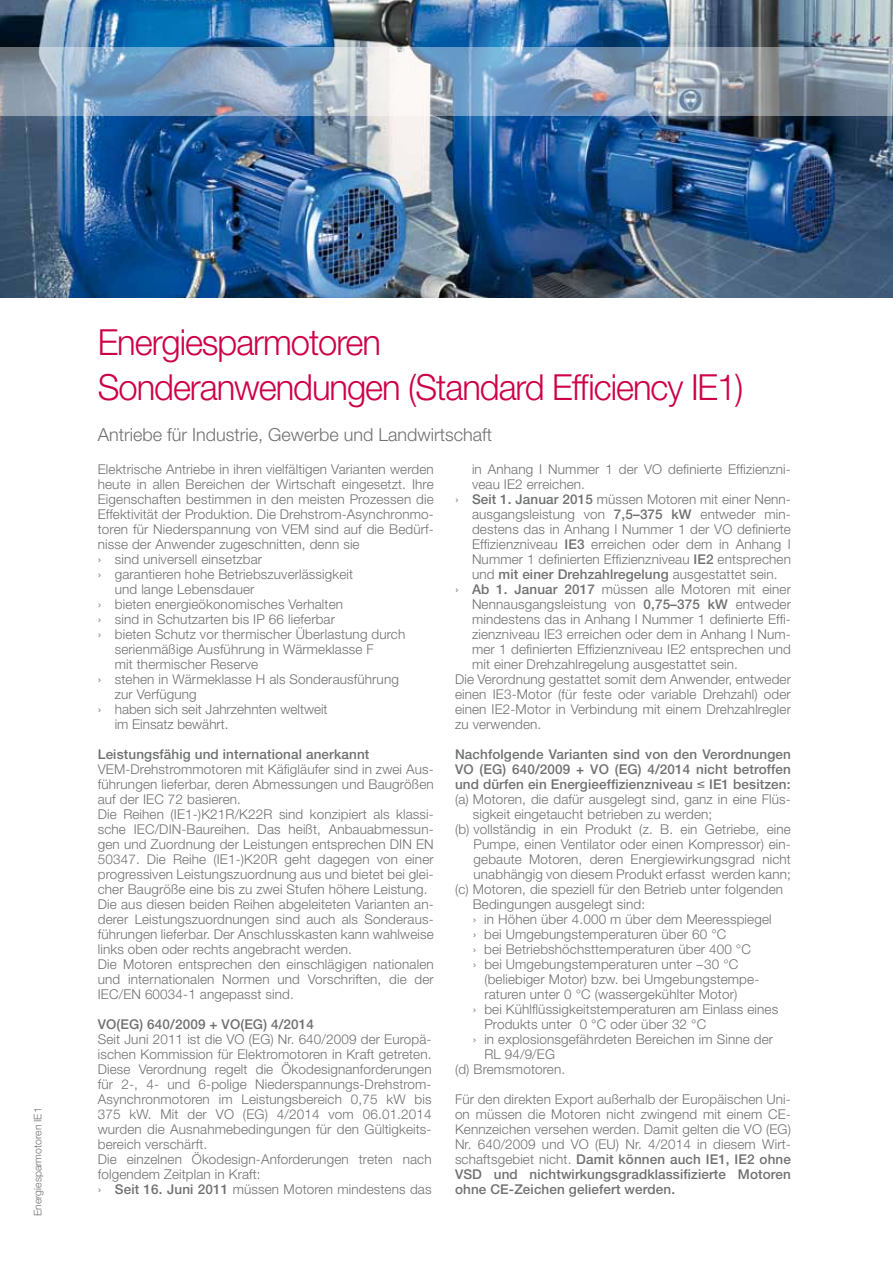
<style>
.page{position:relative;width:893px;height:1263px;background:#fff}
.page>*{position:absolute;margin:0;border:0;box-sizing:border-box;transform-origin:0 0}
.t1{font:300 36px/45px "Helvetica Neue";letter-spacing:-.03em;color:#cd0048;scale:.96 1}
.t2{font:300 18px "Helvetica Neue";color:#707172}
.t3{font:300 13.5px/15px "Helvetica Neue";letter-spacing:.01em;color:#707172}
.t4{font:500 13.5px "Helvetica Neue";letter-spacing:.01em;color:#707172}
.t5{font:300 10.5px "Helvetica Neue";color:#707172}
.s1{font-weight:500}
.s2{font-weight:300}
</style>
<div class="page">
<img style="left:0;top:0;width:893px;height:298px">
<svg style="left:0;top:48px;width:893px;height:68px;background:#92a8be"></svg>
<p class="t5" style="left:31px;top:1216px;width:110px;rotate:-90deg">Energiesparmotoren IE1</p>
<h1 class="t1" style="left:98px;top:319px;width:674px">Energiesparmotoren<br>Sonderanwendungen (Standard Efficiency IE1)</h1>
<h2 class="t2" style="left:98px;top:423px;width:396px">Antriebe für Industrie, Gewerbe und Landwirtschaft</h2>
<p class="t3" style="left:98px;top:462px;width:337px">Elektrische Antriebe in ihren vielfältigen Varianten werden</p>
<p class="t3" style="left:98px;top:477px;width:337px">heute in allen Bereichen der Wirtschaft eingesetzt. Ihre</p>
<p class="t3" style="left:98px;top:492px;width:337px">Eigenschaften bestimmen in den meisten Prozessen die</p>
<p class="t3" style="left:98px;top:507px;width:337px">Effektivität der Produktion. Die Drehstrom-Asynchronmo-</p>
<p class="t3" style="left:98px;top:522px;width:337px">toren für Niederspannung von VEM sind auf die Bedürf-</p>
<p class="t3" style="left:98px;top:537px;width:263px">nisse der Anwender zugeschnitten, denn sie</p>
<p class="t3" style="left:98px;top:552px;width:166px">› sind universell einsetzbar</p>
<p class="t3" style="left:98px;top:567px;width:257px">› garantieren hohe Betriebszuverlässigkeit</p>
<p class="t3" style="left:115px;top:582px;width:141px">und lange Lebensdauer</p>
<p class="t3" style="left:98px;top:597px;width:247px">› bieten energieökonomisches Verhalten</p>
<p class="t3" style="left:98px;top:612px;width:239px">› sind in Schutzarten bis IP 66 lieferbar</p>
<p class="t3" style="left:98px;top:627px;width:309px">› bieten Schutz vor thermischer Überlastung durch</p>
<p class="t3" style="left:115px;top:642px;width:260px">serienmäßige Ausführung in Wärmeklasse F</p>
<p class="t3" style="left:115px;top:657px;width:145px">mit thermischer Reserve</p>
<p class="t3" style="left:98px;top:672px;width:303px">› stehen in Wärmeklasse H als Sonderausführung</p>
<p class="t3" style="left:115px;top:687px;width:83px">zur Verfügung</p>
<p class="t3" style="left:98px;top:702px;width:231px">› haben sich seit Jahrzehnten weltweit</p>
<p class="t3" style="left:115px;top:717px;width:115px">im Einsatz bewährt.</p>
<p class="t4" style="left:98px;top:746px;width:273px">Leistungsfähig und international anerkannt</p>
<p class="t3" style="left:98px;top:762px;width:337px">VEM-Drehstrommotoren mit Käfigläufer sind in zwei Aus&shy;führungen lieferbar, deren Abmessungen und Baugrößen auf der IEC 72 basieren.<br>Die Reihen (IE1-)K21R/K22R sind konzipiert als klassi&shy;sche IEC/DIN-Baureihen. Das heißt, Anbauabmessun&shy;gen und Zuordnung der Leistungen entsprechen DIN EN 50347. Die Reihe (IE1-)K20R geht dagegen von einer progressiven Leistungszuordnung aus und bietet bei glei&shy;cher Baugröße eine bis zu zwei Stufen höhere Leistung.<br>Die aus diesen beiden Reihen abgeleiteten Varianten an&shy;derer Leistungszuordnungen sind auch als Sonderaus&shy;führungen lieferbar. Der Anschlusskasten kann wahlweise links oben oder rechts angebracht werden.<br>Die Motoren entsprechen den einschlägigen nationalen und internationalen Normen und Vorschriften, die der IEC/EN 60034-1 angepasst sind.</p>
<p class="t4" style="left:98px;top:1016px;width:218px">VO(EG) 640/2009 + VO(EG) 4/2014</p>
<p class="t3" style="left:98px;top:1031px;width:335px">Seit Juni 2011 ist die VO (EG) Nr. 640/2009 der Europä&shy;ischen Kommission für Elektromotoren in Kraft getreten.<br>Diese Verordnung regelt die Ökodesignanforderungen für 2-, 4- und 6-polige Niederspannungs-Drehstrom-Asynchronmotoren im Leistungsbereich 0,75 kW bis 375 kW. Mit der VO (EG) 4/2014 vom 06.01.2014 wurden die Ausnahmebedingungen für den Gültigkeits&shy;bereich verschärft.<br>Die einzelnen Ökodesign-Anforderungen treten nach folgendem Zeitplan in Kraft:<br>› <span class="s1">Seit 16. Juni 2011</span> müssen Motoren mindestens das</p>
<p class="t3" style="left:472px;top:461px;width:320px">in Anhang I Nummer 1 der VO definierte Effizienzni-</p>
<p class="t3" style="left:472px;top:476px;width:114px">veau IE2 erreichen.</p>
<p class="t3" style="left:455px;top:491px;width:337px">› <span class="s1">Seit 1. Januar 2015</span> müssen Motoren mit einer Nenn-</p>
<p class="t3" style="left:472px;top:506px;width:320px">ausgangsleistung von <span class="s1">7,5–375 kW</span> entweder min-</p>
<p class="t3" style="left:472px;top:521px;width:320px">destens das in Anhang I Nummer 1 der VO definierte</p>
<p class="t3" style="left:472px;top:536px;width:320px">Effizienzniveau <span class="s1">IE3</span> erreichen oder dem in Anhang I</p>
<p class="t3" style="left:472px;top:551px;width:320px">Nummer 1 definierten Effizienzniveau <span class="s1">IE2</span> entsprechen</p>
<p class="t4" style="left:472px;top:566px;width:307px"><span class="s2">und</span> mit einer Drehzahlregelung <span class="s2">ausgestattet sein.</span></p>
<p class="t3" style="left:455px;top:581px;width:337px">› <span class="s1">Ab 1. Januar 2017</span> müssen alle Motoren mit einer</p>
<p class="t3" style="left:472px;top:596px;width:320px">Nennausgangsleistung von <span class="s1">0,75–375 kW</span> entweder</p>
<p class="t3" style="left:472px;top:611px;width:320px">mindestens das in Anhang I Nummer 1 definierte Effi-</p>
<p class="t3" style="left:472px;top:626px;width:320px">zienzniveau IE3 erreichen oder dem in Anhang I Num-</p>
<p class="t3" style="left:472px;top:641px;width:320px">mer 1 definierten Effizienzniveau IE2 entsprechen und</p>
<p class="t3" style="left:472px;top:656px;width:268px">mit einer Drehzahlregelung ausgestattet sein.</p>
<p class="t3" style="left:455px;top:671px;width:337px">Die Verordnung gestattet somit dem Anwender, entweder</p>
<p class="t3" style="left:455px;top:686px;width:337px">einen IE3-Motor (für feste oder variable Drehzahl) oder</p>
<p class="t3" style="left:455px;top:701px;width:337px">einen IE2-Motor in Verbindung mit einem Drehzahlregler</p>
<p class="t3" style="left:455px;top:716px;width:88px">zu verwenden.</p>
<p class="t4" style="left:455px;top:746px;width:337px">Nachfolgende Varianten sind von den Verordnungen</p>
<p class="t4" style="left:455px;top:761px;width:337px">VO (EG) 640/2009 + VO (EG) 4/2014 nicht betroffen</p>
<p class="t4" style="left:455px;top:776px;width:337px">und dürfen ein Energieeffizienzniveau ≤ IE1 besitzen:</p>
<p class="t3" style="left:455px;top:792px;width:337px">(a) Motoren, die dafür ausgelegt sind, ganz in eine Flüs-</p>
<p class="t3" style="left:473px;top:807px;width:241px">sigkeit eingetaucht betrieben zu werden;</p>
<p class="t3" style="left:455px;top:822px;width:337px">(b) vollständig in ein Produkt (z. B. ein Getriebe, eine</p>
<p class="t3" style="left:474px;top:837px;width:319px">Pumpe, einen Ventilator oder einen Kompressor) ein-</p>
<p class="t3" style="left:474px;top:852px;width:319px">gebaute Motoren, deren Energiewirkungsgrad nicht</p>
<p class="t3" style="left:474px;top:867px;width:319px">unabhängig von diesem Produkt erfasst werden kann;</p>
<p class="t3" style="left:455px;top:882px;width:330px">(c) Motoren, die speziell für den Betrieb unter folgenden</p>
<p class="t3" style="left:473px;top:897px;width:174px">Bedingungen ausgelegt sind:</p>
<p class="t3" style="left:473px;top:912px;width:300px">› in Höhen über 4.000 m über dem Meeresspiegel</p>
<p class="t3" style="left:473px;top:927px;width:255px">› bei Umgebungstemperaturen über 60 °C</p>
<p class="t3" style="left:473px;top:942px;width:280px">› bei Betriebshöchsttemperaturen über 400 °C</p>
<p class="t3" style="left:473px;top:957px;width:267px">› bei Umgebungstemperaturen unter −30 °C</p>
<p class="t3" style="left:484px;top:972px;width:276px">(beliebiger Motor) bzw. bei Umgebungstempe-</p>
<p class="t3" style="left:484px;top:987px;width:255px">raturen unter 0 °C (wassergekühlter Motor)</p>
<p class="t3" style="left:473px;top:1002px;width:307px">› bei Kühlflüssigkeitstemperaturen am Einlass eines</p>
<p class="t3" style="left:484px;top:1017px;width:223px">Produkts unter 0 °C oder über 32 °C</p>
<p class="t3" style="left:473px;top:1032px;width:302px">› in explosionsgefährdeten Bereichen im Sinne der</p>
<p class="t3" style="left:484px;top:1047px;width:72px">RL 94/9/EG</p>
<p class="t3" style="left:455px;top:1062px;width:112px">(d) Bremsmotoren.</p>
<p class="t3" style="left:455px;top:1092px;width:337px;text-align:justify">Für den direkten Export außerhalb der Europäischen Uni&shy;on müssen die Motoren nicht zwingend mit einem CE-Kennzeichen versehen werden. Damit gelten die VO (EG)<br>Nr. 640/2009 und VO (EU) Nr. 4/2014 in diesem Wirt&shy;schaftsgebiet nicht. <span class="s1">Damit können auch IE1, IE2 ohne VSD und nichtwirkungsgradklassifizierte Motoren ohne CE-Zeichen geliefert werden.</span></p>
</div>
